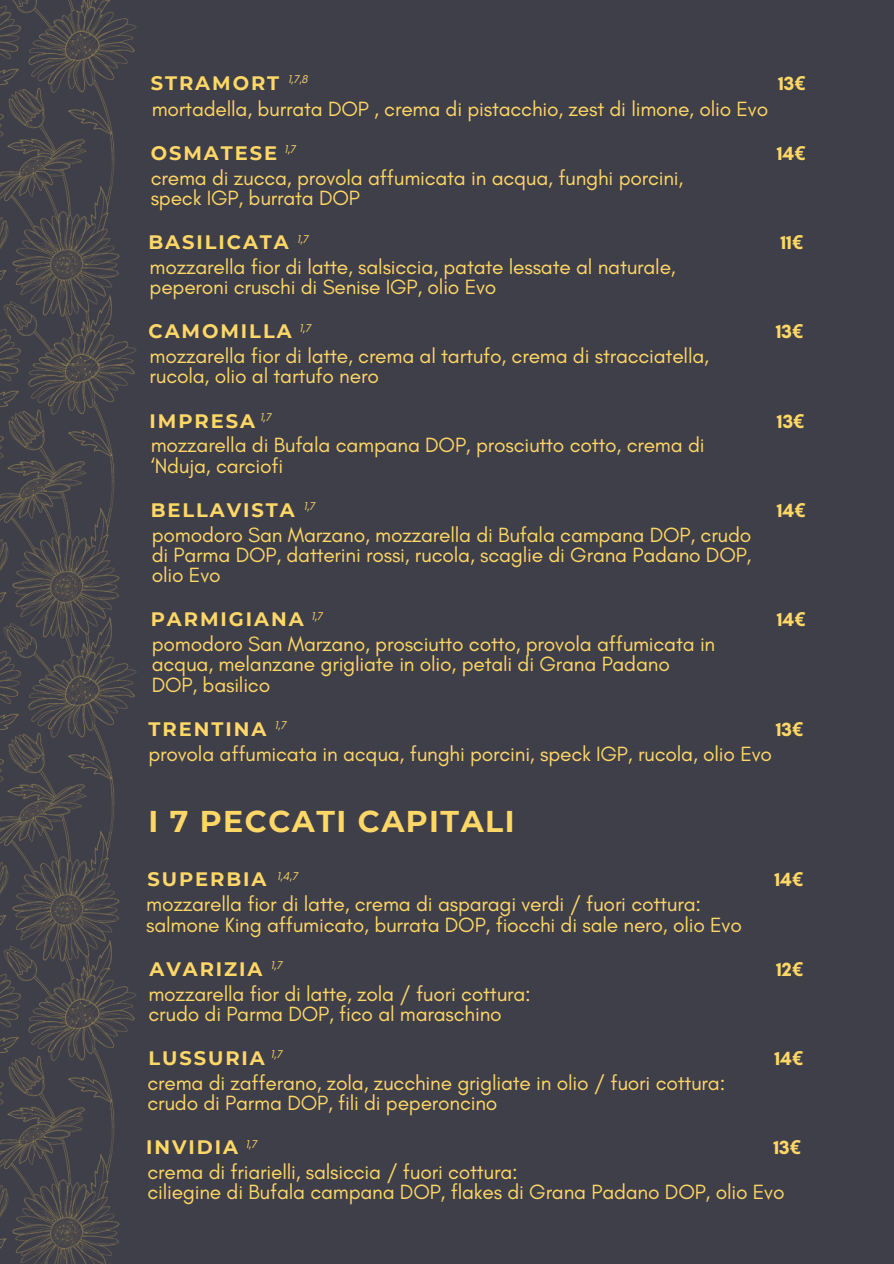
<style>
.page{position:relative;width:894px;height:1264px;background:#fff}
.page>*{position:absolute;margin:0;border:0;box-sizing:border-box;transform-origin:0 0}
.t1{font:700 30px "Montserrat";letter-spacing:.05em;color:#fed766}
.t2{font:21px/20.2px "Glacial Indifference";letter-spacing:-.01em;color:#fed766}
.t3{font:700 19.5px "Montserrat";letter-spacing:.1em;color:#fed766}
.t4{font:700 19.5px "Glacial Indifference";color:#fed766}
.t5{font:italic 11.4px "Glacial Indifference";color:#fed766}
.s1{font-family:"Noto Sans"}
</style>
<div class="page">
<div style="left:0;top:0;width:893px;height:1263px;background:#3f3f49"></div>
<img style="left:0;top:365px;width:137px;height:898px">
<img style="left:0;top:0;width:137px;height:365px">
<p class="t5" style="left:287px;top:73px;width:21px">1,7,8</p>
<h3 class="t3" style="left:151px;top:71px;width:130px">STRAMORT</h3>
<h2 class="t2" style="left:152px;top:98px;width:617px">mortadella, burrata DOP , crema di pistacchio, zest di limone, olio Evo</h2>
<h2 class="t4" style="left:777px;top:71px;width:29px">13<span class="s1">€</span></h2>
<p class="t5" style="left:284px;top:142px;width:13px">1,7</p>
<p class="t3" style="left:151px;top:141px;width:128px">OSMATESE</p>
<p class="t2" style="left:151px;top:167px;width:534px">crema di zucca, provola affumicata in acqua, funghi porcini, speck IGP, burrata DOP</p>
<h2 class="t4" style="left:776px;top:141px;width:30px">14<span class="s1">€</span></h2>
<p class="t5" style="left:297px;top:232px;width:13px">1,7</p>
<h2 class="t3" style="left:148px;top:230px;width:142px">BASILICATA</h2>
<h3 class="t2" style="left:149px;top:256px;width:527px">mozzarella fior di latte, salsiccia, patate lessate al naturale, peperoni cruschi di Senise IGP, olio Evo</h3>
<h2 class="t4" style="left:780px;top:230px;width:24px">11<span class="s1">€</span></h2>
<p class="t5" style="left:299px;top:321px;width:13px">1,7</p>
<h3 class="t3" style="left:148px;top:319px;width:145px">CAMOMILLA</h3>
<h2 class="t2" style="left:149px;top:346px;width:560px">mozzarella fior di latte, crema al tartufo, crema di stracciatella, rucola, olio al tartufo nero</h2>
<h2 class="t4" style="left:775px;top:320px;width:29px">13<span class="s1">€</span></h2>
<p class="t5" style="left:260px;top:410px;width:13px">1,7</p>
<h2 class="t3" style="left:149px;top:408px;width:107px">IMPRESA</h2>
<h3 class="t2" style="left:151px;top:435px;width:555px">mozzarella di Bufala campana DOP, prosciutto cotto, crema di ‘Nduja, carciofi</h3>
<h2 class="t4" style="left:776px;top:409px;width:29px">13<span class="s1">€</span></h2>
<p class="t5" style="left:303px;top:499px;width:13px">1,7</p>
<h3 class="t3" style="left:151px;top:498px;width:146px">BELLAVISTA</h3>
<h2 class="t2" style="left:152px;top:524px;width:601px;text-align:justify">pomodoro San Marzano, mozzarella di Bufala campana DOP, crudo di Parma DOP, datterini rossi, rucola, scaglie di Grana Padano DOP, olio Evo</h2>
<h2 class="t4" style="left:776px;top:498px;width:30px">14<span class="s1">€</span></h2>
<p class="t5" style="left:311px;top:609px;width:13px">1,7</p>
<h2 class="t3" style="left:151px;top:607px;width:154px">PARMIGIANA</h2>
<h3 class="t2" style="left:152px;top:633px;width:565px">pomodoro San Marzano, prosciutto cotto, provola affumicata in acqua, melanzane grigliate in olio, petali di Grana Padano<br>DOP, basilico</h3>
<h2 class="t4" style="left:776px;top:607px;width:30px">14<span class="s1">€</span></h2>
<p class="t5" style="left:274px;top:718px;width:13px">1,7</p>
<h2 class="t4" style="left:775px;top:717px;width:29px">13<span class="s1">€</span></h2>
<h2 class="t3" style="left:148px;top:717px;width:119px">TRENTINA</h2>
<h3 class="t2" style="left:148px;top:743px;width:625px">provola affumicata in acqua, funghi porcini, speck IGP, rucola, olio Evo</h3>
<h2 class="t1" style="left:148px;top:803px;width:367px">I 7 PECCATI CAPITALI</h2>
<p class="t5" style="left:277px;top:869px;width:22px">1,4,7</p>
<h2 class="t3" style="left:147px;top:867px;width:121px">SUPERBIA</h2>
<h3 class="t2" style="left:146px;top:893px;width:597px">mozzarella fior di latte, crema di asparagi verdi / fuori cottura: salmone King affumicato, burrata DOP, fiocchi di sale nero, olio Evo</h3>
<h2 class="t4" style="left:774px;top:867px;width:30px">14<span class="s1">€</span></h2>
<p class="t5" style="left:270px;top:958px;width:13px">1,7</p>
<h2 class="t3" style="left:149px;top:956px;width:114px">AVARIZIA</h2>
<h3 class="t2" style="left:148px;top:983px;width:384px">mozzarella fior di latte, zola / fuori cottura: crudo di Parma DOP, fico al maraschino</h3>
<h2 class="t4" style="left:776px;top:957px;width:28px">12<span class="s1">€</span></h2>
<p class="t5" style="left:270px;top:1047px;width:13px">1,7</p>
<h3 class="t3" style="left:148px;top:1045px;width:118px">LUSSURIA</h3>
<h1 class="t2" style="left:147px;top:1072px;width:579px">crema di zafferano, zola, zucchine grigliate in olio / fuori cottura: crudo di Parma DOP, fili di peperoncino</h1>
<h2 class="t4" style="left:774px;top:1046px;width:30px">14<span class="s1">€</span></h2>
<p class="t5" style="left:245px;top:1136px;width:13px">1,7</p>
<h2 class="t4" style="left:773px;top:1135px;width:29px">13<span class="s1">€</span></h2>
<h3 class="t3" style="left:146px;top:1134px;width:93px">INVIDIA</h3>
<h2 class="t2" style="left:147px;top:1161px;width:638px">crema di friarielli, salsiccia / fuori cottura:<br>ciliegine di Bufala campana DOP, flakes di Grana Padano DOP, olio Evo</h2>
</div>
